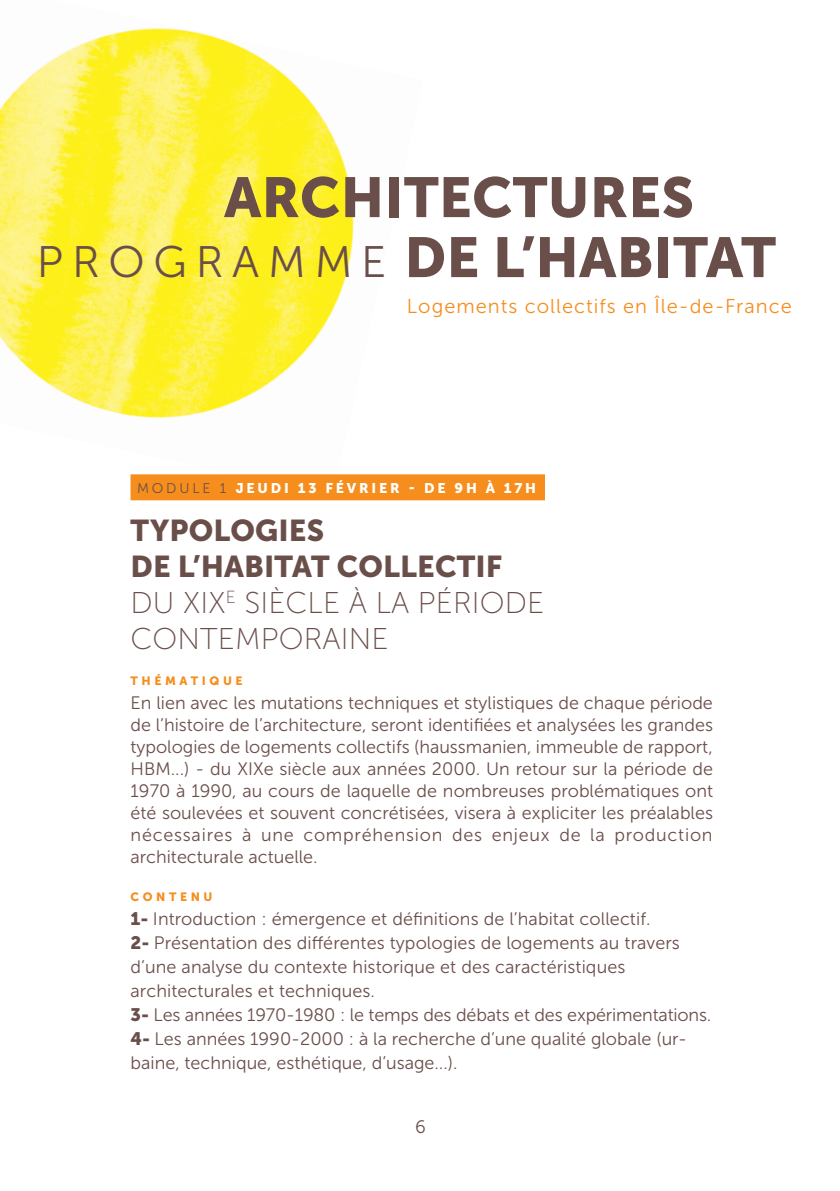
<style>
.page{position:relative;width:840px;height:1191px;background:#fff}
.page>*{position:absolute;margin:0;border:0;box-sizing:border-box;transform-origin:0 0}
.t1{font:56px "Museo Sans 900";letter-spacing:.005em;color:#6a4e4a}
.t2{font:44px "Museo Sans 300";letter-spacing:.2em;color:#6a4e4a}
.t3{font:30px/36px "Museo Sans 100";letter-spacing:.005em;color:#6a4e4a}
.t4{font:30px/36px "Museo Sans 900";letter-spacing:.005em;color:#6a4e4a}
.t5{font:20px "Museo Sans 300";letter-spacing:.05em;color:#f68e1e}
.t6{font:18px/22px "Museo Sans 300";letter-spacing:.005em;color:#6a4e4a;text-align:justify}
.t7{font:14px "Museo Sans 900";letter-spacing:.2em;color:#fff}
.t8{font:14px "Museo Sans 300";color:#6a4e4a}
.t9{font:12px "Museo Sans 900";letter-spacing:.3em;color:#f68e1e}
.s1{font-family:"Museo Sans 300";color:#6a4e4a}
.s2{font-family:"Museo Sans 900"}
</style>
<div class="page">
<img style="left:0;top:28px;width:354px;height:390px">
<div style="left:130px;top:474px;width:414px;height:26px;background:#f68e1e"></div>
<h1 class="t1" style="left:224px;top:166px;width:40px">ARC</h1>
<h1 class="t1" style="left:340px;top:166px;width:355px">HITECTURES</h1>
<h1 class="t1" style="left:224px;top:226px;width:86px">DE</h1>
<h1 class="t1" style="left:492px;top:226px;width:284px">L’HABITAT</h1>
<p class="t5" style="left:406px;top:295px;width:386px">Logements collectifs en Île-de-France</p>
<h2 class="t2" style="left:37px;top:238px;width:350px">PROGRAMME</h2>
<p class="t8" style="left:137px;top:481px;width:28px">Module</p>
<p class="t7" style="left:220px;top:480px;width:216px"><span class="s1">1</span> JEU DI 13 FÉ VRI ER - DE</p>
<p class="t7" style="left:454px;top:480px;width:83px">9H À 17H</p>
<h3 class="t4" style="left:130px;top:512px;width:342px">TYPO LOGIES<br>DE L’HABITAT CO LLECTIF</h3>
<h3 class="t3" style="left:130px;top:585px;width:359px">du XIX<sup>e</sup> SI ÈCLE À LA PÉRIODE<br>CONTEM</h3>
<h3 class="t3" style="left:260px;top:621px;width:96px">PORAINE</h3>
<p class="t9" style="left:130px;top:674px;width:113px">TH ÉMATI QUE</p>
<p class="t6" style="left:130px;top:692px;width:584px">En lien avec les mutations techniques et stylistiques de chaque période de l’histoire de l’architecture, seront identifiées et analysées les grandes typologies de logements collectifs (haussmanien, immeuble de rapport, HBM...) - du XIXe siècle aux années 2000. Un retour sur la période de 1970 à 1990, au cours de laquelle de nombreuses problématiques ont été soulevées et souvent concrétisées, visera à expliciter les préalables nécessaires à une compréhension des enjeux de la production architecturale actuelle.</p>
<p class="t9" style="left:130px;top:890px;width:82px">CO NT ENU</p>
<p class="t6" style="left:130px;top:907px;width:582px;line-height:24px;text-align:left"><span class="s2">1-</span> Introduction : émergence et définitions de l’habitat collectif.<br><span class="s2">2-</span> Présentation des différentes typologies de logements au travers d’une analyse du contexte historique et des caractéristiques architecturales et techniques.<br><span class="s2">3-</span> Les années 1970-1980 : le temps des débats et des expérimentations.<br><span class="s2">4-</span> Les années 1990-2000 : à la recherche d’une qualité globale (ur&shy;baine, technique, esthétique, d’usage...).</p>
<p class="t6" style="left:415px;top:1115px;width:12px">6</p>
</div>
